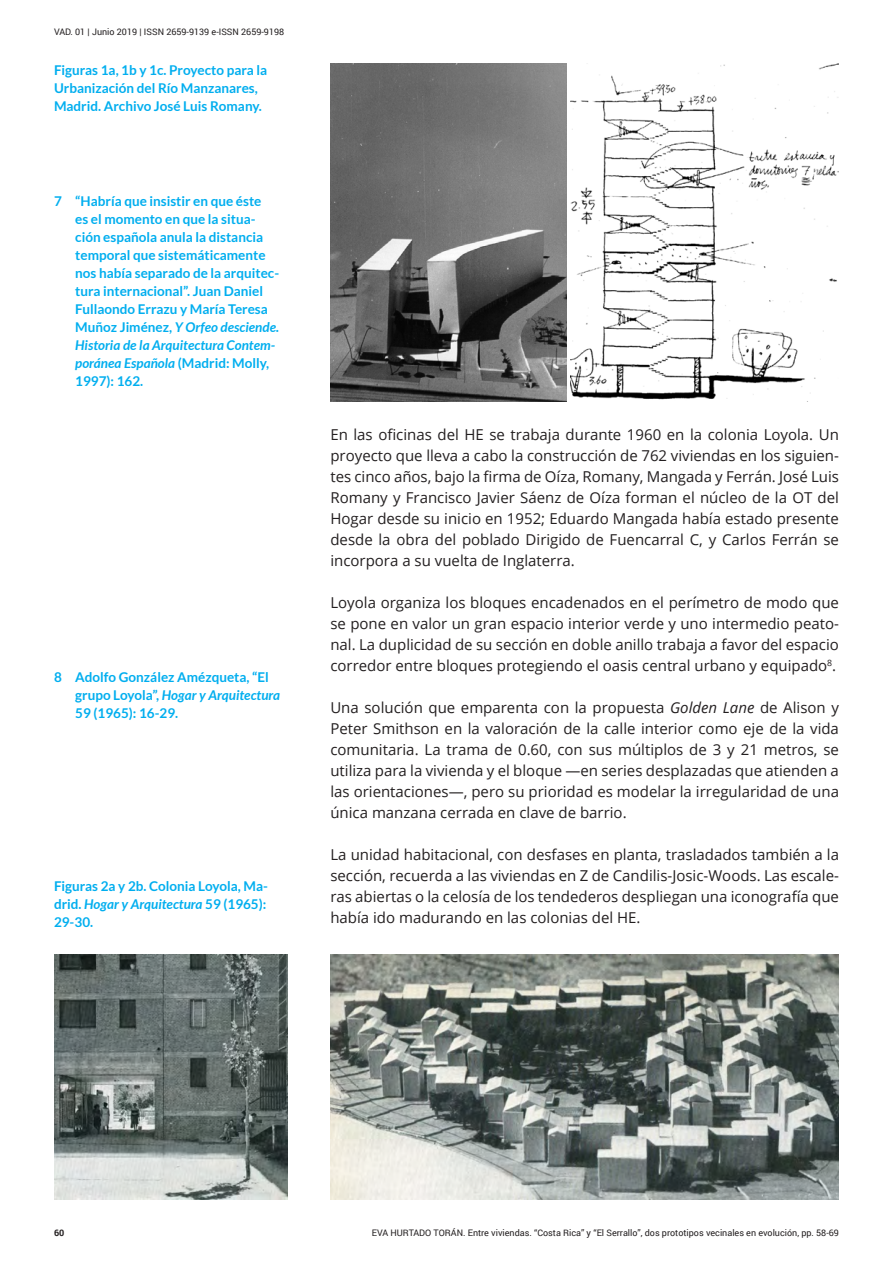
<style>
.page{position:relative;width:893px;height:1263px;background:#fff}
.page>*{position:absolute;margin:0;border:0;box-sizing:border-box;transform-origin:0 0}
.t1{font:15px/21px "Open Sans";color:#231f20;text-align:justify}
.t2{font:700 13.5px/18px "Lato";color:#00aeef}
.t3{font:9px "Roboto";color:#231f20}
.t4{font:700 9px "Roboto";color:#231f20}
.s1{font-style:italic}
</style>
<div class="page">
<img style="left:330px;top:955px;width:509px;height:244px">
<img style="left:54px;top:955px;width:234px;height:244px">
<img style="left:330px;top:64px;width:236px;height:337px">
<img style="left:570px;top:64px;width:269px;height:336px">
<p class="t3" style="left:54px;top:25px;width:232px">VAD. 01 | Junio 2019 | ISSN 2659-9139 e-ISSN 2659-9198</p>
<p class="t2" style="left:54px;top:60px;width:215px">Figuras 1a, 1b y 1c. Proyecto para la<br>Urbanización del Río Manzanares,<br>Madrid. Archivo José Luis Romany.</p>
<p class="t2" style="left:54px;top:192px;width:9px">7</p>
<p class="t2" style="left:75px;top:192px;width:205px">“Habría que insistir en que éste<br>es el momento en que la situa&shy;ción española anula la distancia temporal que sistemáticamente nos había separado de la arquitec&shy;tura internacional”. Juan Daniel<br>Fullaondo Errazu y María Teresa<br>Muñoz Jiménez, <span class="s1">Y Orfeo desciende.<br>Historia de la Arquitectura Contem&shy;poránea Española</span> (Madrid: Molly,<br>1997): 162.</p>
<p class="t2" style="left:54px;top:668px;width:9px">8</p>
<p class="t2" style="left:75px;top:668px;width:206px">Adolfo González Amézqueta, “El grupo Loyola”, <span class="s1">Hogar y Arquitectura<br></span>59 (1965): 16-29.</p>
<p class="t2" style="left:54px;top:877px;width:216px;text-align:justify">Figuras 2a y 2b. Colonia Loyola, Ma&shy;drid. <span class="s1">Hogar y Arquitectura</span> 59 (1965):<br>29-30.</p>
<p class="t1" style="left:330px;top:423px;width:510px">En las oficinas del HE se trabaja durante 1960 en la colonia Loyola. Un proyecto que lleva a cabo la construcción de 762 viviendas en los siguien&shy;tes cinco años, bajo la firma de Oíza, Romany, Mangada y Ferrán. José Luis Romany y Francisco Javier Sáenz de Oíza forman el núcleo de la OT del Hogar desde su inicio en 1952; Eduardo Mangada había estado presente desde la obra del poblado Dirigido de Fuencarral C, y Carlos Ferrán se incorpora a su vuelta de Inglaterra.</p>
<p class="t1" style="left:330px;top:591px;width:510px">Loyola organiza los bloques encadenados en el perímetro de modo que se pone en valor un gran espacio interior verde y uno intermedio peato&shy;nal. La duplicidad de su sección en doble anillo trabaja a favor del espacio corredor entre bloques protegiendo el oasis central urbano y equipado<sup>8</sup>.</p>
<p class="t1" style="left:330px;top:696px;width:510px">Una solución que emparenta con la propuesta <span class="s1">Golden Lane</span> de Alison y Peter Smithson en la valoración de la calle interior como eje de la vida comunitaria. La trama de 0.60, con sus múltiplos de 3 y 21 metros, se utiliza para la vivienda y el bloque —en series desplazadas que atienden a las orientaciones—, pero su prioridad es modelar la irregularidad de una única manzana cerrada en clave de barrio.</p>
<p class="t1" style="left:330px;top:843px;width:510px">La unidad habitacional, con desfases en planta, trasladados también a la sección, recuerda a las viviendas en Z de Candilis-Josic-Woods. Las escale&shy;ras abiertas o la celosía de los tendederos despliegan una iconografía que había ido madurando en las colonias del HE.</p>
<p class="t4" style="left:54px;top:1226px;width:12px">60</p>
<p class="t3" style="left:372px;top:1226px;width:469px">EVA HURTADO TORÁN. Entre viviendas. “Costa Rica” y “El Serrallo”, dos prototipos vecinales en evolución, pp. 58-69</p>
</div>
